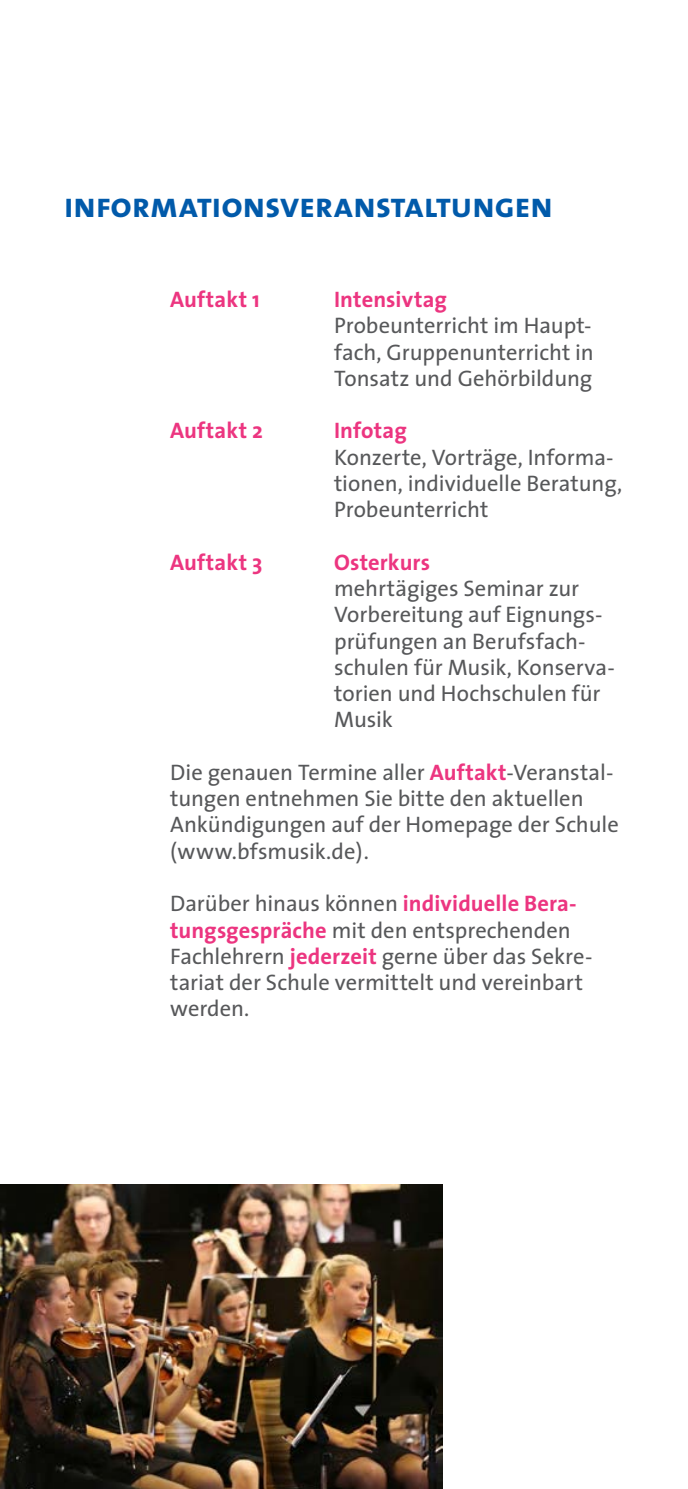
<style>
.page{position:relative;width:688px;height:1489px;background:#fff}
.page>*{position:absolute;margin:0;border:0;box-sizing:border-box;transform-origin:0 0}
.t1{font:35px "The Sans Bold Caps";letter-spacing:-.01em;color:#015aaa}
.t2{font:22.5px/26.2px "The Sans";color:#57585a}
.t3{font:700 22.5px "The Sans";letter-spacing:.005em;color:#ec3580}
.s1{font-weight:700;color:#ec3580}
</style>
<div class="page">
<img style="left:0;top:1184px;width:442px;height:304px">
<h1 class="t1" style="left:64px;top:176px;width:490px">informationsveranstaltungen</h1>
<p class="t3" style="left:170px;top:281px;width:91px">Auftakt 1</p>
<p class="t3" style="left:334px;top:281px;width:114px">Intensivtag</p>
<p class="t2" style="left:334px;top:312px;width:261px;text-align:justify">Probeunterricht im Haupt&shy;fach, Gruppenunterricht in Tonsatz und Gehörbildung</p>
<p class="t3" style="left:170px;top:412px;width:94px">Auftakt 2</p>
<p class="t3" style="left:334px;top:412px;width:74px">Infotag</p>
<p class="t2" style="left:334px;top:443px;width:290px">Konzerte, Vorträge, Informa&shy;tionen, individuelle Beratung,<br>Probeunterricht</p>
<p class="t3" style="left:170px;top:543px;width:94px">Auftakt 3</p>
<p class="t3" style="left:334px;top:543px;width:98px">Osterkurs</p>
<p class="t2" style="left:334px;top:574px;width:282px">mehrtägiges Seminar zur<br>Vorbereitung auf Eignungs&shy;prüfungen an Berufsfach&shy;schulen für Musik, Konserva&shy;torien und Hochschulen für<br>Musik</p>
<p class="t2" style="left:170px;top:758px;width:450px">Die genauen Termine aller <span class="s1">Auftakt</span>-Veranstal&shy;tungen entnehmen Sie bitte den aktuellen Ankündigungen auf der Homepage der Schule (www.bfsmusik.de).</p>
<p class="t2" style="left:170px;top:889px;width:423px">Darüber hinaus können <span class="s1">individuelle Bera&shy;tungsgespräche</span> mit den entsprechenden Fachlehrern <span class="s1">jederzeit</span> gerne über das Sekre&shy;tariat der Schule vermittelt und vereinbart werden.</p>
</div>
